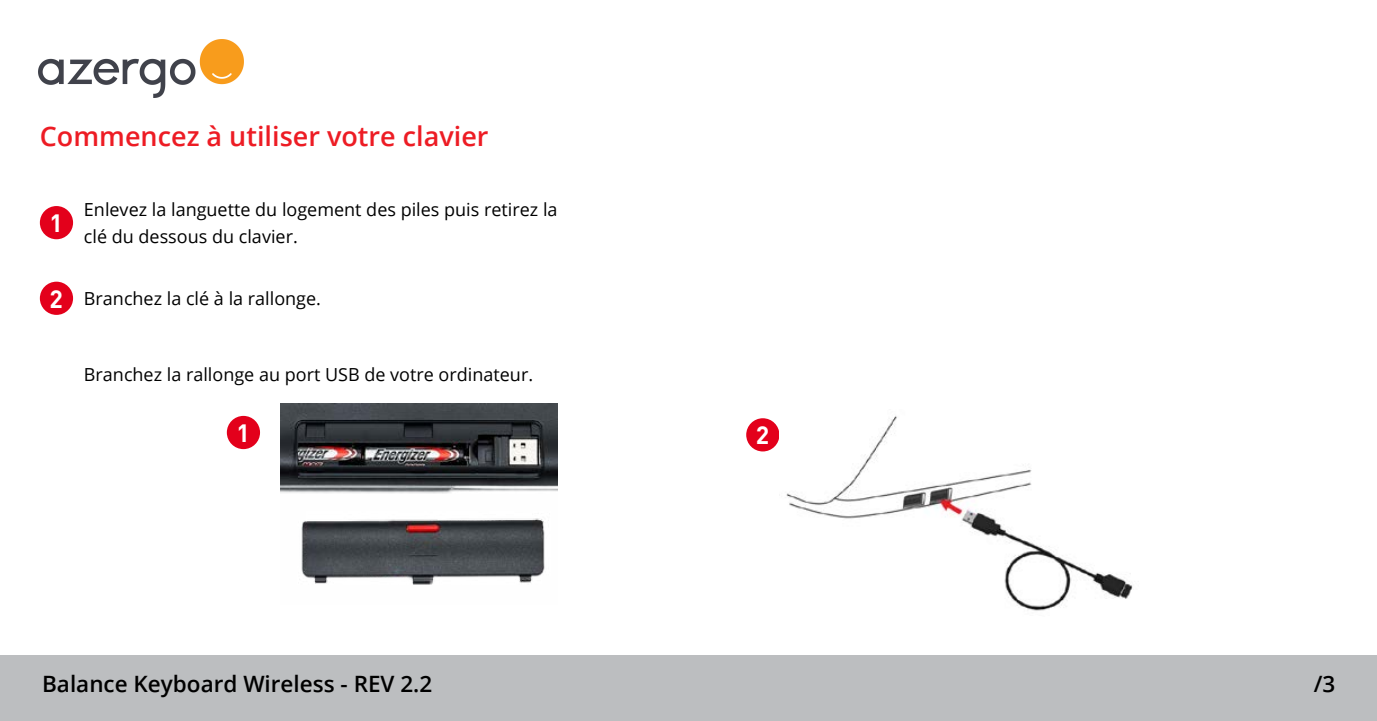
<style>
.page{position:relative;width:1377px;height:721px;background:#fff}
.page>*{position:absolute;margin:0;border:0;box-sizing:border-box;transform-origin:0 0}
.t1{font:600 27px "Open Sans";color:#ed1c24}
.t2{font:700 24.75px "DINOT";color:#fff}
.t3{font:600 22.5px "Open Sans";color:#000}
.t4{font:18px/27px "Open Sans";color:#000}
</style>
<div class="page">
<div style="left:0;top:655px;width:1377px;height:66px;background:#bcbec0"></div>
<div style="left:40px;top:206px;width:33px;height:33px;background:#e3001b;border-radius:50%"></div>
<div style="left:40px;top:282px;width:33px;height:33px;background:#e3001b;border-radius:50%"></div>
<div style="left:746px;top:418px;width:33px;height:33px;background:#e3001b;border-radius:50%"></div>
<img style="left:786px;top:416px;width:347px;height:195px">
<div style="left:227px;top:416px;width:33px;height:33px;background:#e3001b;border-radius:50%"></div>
<img style="left:281px;top:404px;width:277px;height:181px">
<img style="left:39px;top:40px;width:204px;height:57px">
<h1 class="t1" style="left:40px;top:118px;width:450px">Commencez à utiliser votre clavier</h1>
<h2 class="t2" style="left:50px;top:207px;width:15px">1</h2>
<h2 class="t2" style="left:50px;top:282px;width:15px">2</h2>
<p class="t4" style="left:84px;top:195px;width:475px">Enlevez la languette du logement des piles puis retirez la clé du dessous du clavier.</p>
<p class="t4" style="left:84px;top:285px;width:239px">Branchez la clé à la rallonge.</p>
<p class="t4" style="left:84px;top:360px;width:451px">Branchez la rallonge au port USB de votre ordinateur.</p>
<h2 class="t2" style="left:237px;top:417px;width:15px">1</h2>
<h2 class="t2" style="left:756px;top:419px;width:15px">2</h2>
<p class="t3" style="left:42px;top:668px;width:392px">Balance Keyboard Wireless - REV 2.2</p>
<p class="t3" style="left:1314px;top:668px;width:23px">/3</p>
</div>
